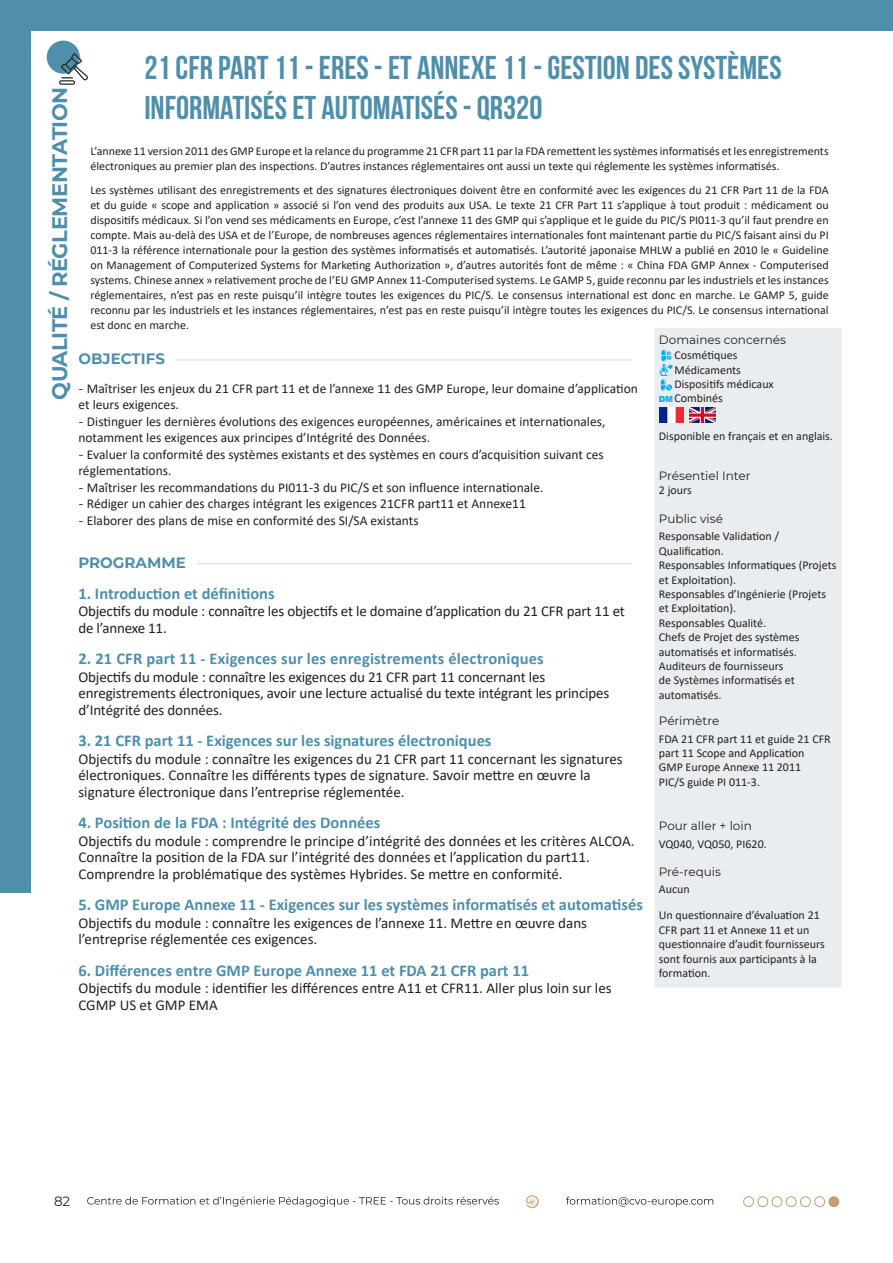
<style>
.page{position:relative;width:893px;height:1263px;background:#fff}
.page>*{position:absolute;margin:0;border:0;box-sizing:border-box;transform-origin:0 0}
.t1{font:700 33px/39.6px "Bebas Neue";color:#4f8faa}
.t2{font:700 21px "Montserrat";letter-spacing:-.02em;color:#4f8faa}
.t3{font:700 16.5px "Calibri";color:#4f8faa}
.t4{font:15px/16.5px "Calibri";color:#231f20}
.t5{font:700 15px "Montserrat";color:#4f8faa}
.t6{font:13.5px/16.5px "Calibri";color:#231f20}
.t7{font:13.5px "Montserrat";color:#231f20}
.t8{font:12px/14.4px "Calibri";color:#231f20}
.t9{font:12px "Montserrat";color:#231f20}
.s1{font-family:"Montserrat"}
.s2{font-family:"Arial";font-weight:900;font-size:8.4px;color:#00aeef}
</style>
<div class="page">
<div style="left:0;top:0;width:893px;height:31px;background:#4f8faa"></div>
<div style="left:0;top:0;width:31px;height:893px;background:#4f8faa"></div>
<div style="left:47px;top:41px;width:33px;height:33px;background:#4f8faa;border-radius:50%"></div>
<svg style="left:59px;top:53px;width:29px;height:32px"></svg>
<div style="left:743px;top:1196px;width:11px;height:11px;border:1px solid #c09f77;border-radius:50%"></div>
<div style="left:786px;top:1196px;width:10px;height:11px;border:1px solid #c09f77;border-radius:50%"></div>
<div style="left:800px;top:1196px;width:10px;height:11px;border:1px solid #c09f77;border-radius:50%"></div>
<div style="left:815px;top:1196px;width:10px;height:11px;border:1px solid #c09f77;border-radius:50%"></div>
<div style="left:829px;top:1197px;width:10px;height:9px;background:#c09f77;border-radius:50%"></div>
<div style="left:829px;top:1196px;width:10px;height:11px;border:1px solid #c09f77;border-radius:50%"></div>
<div style="left:772px;top:1196px;width:10px;height:11px;border:1px solid #c09f77;border-radius:50%"></div>
<div style="left:758px;top:1196px;width:10px;height:11px;border:1px solid #c09f77;border-radius:50%"></div>
<svg style="left:87px;top:1196px;width:412px;height:10px"></svg>
<svg style="left:526px;top:1195px;width:13px;height:13px"></svg>
<svg style="left:566px;top:1197px;width:147px;height:10px"></svg>
<hr style="left:197px;top:563px;width:435px;height:1px;background:#dcdddf">
<div style="left:655px;top:328px;width:187px;height:659px;background:#eaedef"></div>
<img style="left:660px;top:407px;width:23px;height:16px">
<img style="left:690px;top:407px;width:25px;height:16px">
<svg style="left:659px;top:350px;width:14px;height:41px"></svg>
<hr style="left:176px;top:359px;width:456px;height:1px;background:#dcdddf">
<h2 class="t2" style="left:44px;top:400px;width:314px;rotate:-90deg">QUALITÉ / RÉGLEMENTATION</h2>
<h1 class="t1" style="left:144px;top:47px;width:639px">21 CFR PART 11 - ERES - ET ANNEXE 11 - GESTION DES SYSTÈMES<br>INFORMATISÉS ET AUTOMATISÉS - QR320</h1>
<p class="t8" style="left:90px;top:143px;width:740px;line-height:15px">L’annexe 11 version 2011 des GMP Europe et la relance du programme 21 CFR part 11 par la FDA remettent les systèmes informatisés et les enregistrements électroniques au premier plan des inspections. D’autres instances réglementaires ont aussi un texte qui réglemente les systèmes informatisés.</p>
<p class="t8" style="left:90px;top:182px;width:740px;line-height:15px;text-align:justify">Les systèmes utilisant des enregistrements et des signatures électroniques doivent être en conformité avec les exigences du 21 CFR Part 11 de la FDA et du guide « scope and application » associé si l’on vend des produits aux USA. Le texte 21 CFR Part 11 s’applique à tout produit : médicament ou dispositifs médicaux. Si l’on vend ses médicaments en Europe, c’est l’annexe 11 des GMP qui s’applique et le guide du PIC/S PI011-3 qu’il faut prendre en compte. Mais au-delà des USA et de l’Europe, de nombreuses agences réglementaires internationales font maintenant partie du PIC/S faisant ainsi du PI 011-3 la référence internationale pour la gestion des systèmes informatisés et automatisés. L’autorité japonaise MHLW a publié en 2010 le « Guideline on Management of Computerized Systems for Marketing Authorization », d’autres autorités font de même : « China FDA GMP Annex - Computerised systems. Chinese annex » relativement proche de l’EU GMP Annex 11-Computerised systems. Le GAMP 5, guide reconnu par les industriels et les instances réglementaires, n’est pas en reste puisqu’il intègre toutes les exigences du PIC/S. Le consensus international est donc en marche. Le GAMP 5, guide reconnu par les industriels et les instances réglementaires, n’est pas en reste puisqu’il intègre toutes les exigences du PIC/S. Le consensus international est donc en marche.</p>
<p class="t5" style="left:78px;top:348px;width:88px">OBJECTIFS</p>
<p class="t6" style="left:78px;top:380px;width:561px"><span class="s1">-</span> Maîtriser les enjeux du 21 CFR part 11 et de l’annexe 11 des GMP Europe, leur domaine d’application et leurs exigences.</p>
<p class="t6" style="left:78px;top:413px;width:528px"><span class="s1">-</span> Distinguer les dernières évolutions des exigences européennes, américaines et internationales, notamment les exigences aux principes d’Intégrité des Données.</p>
<p class="t6" style="left:78px;top:446px;width:527px"><span class="s1">-</span> Evaluer la conformité des systèmes existants et des systèmes en cours d’acquisition suivant ces réglementations.</p>
<p class="t6" style="left:78px;top:479px;width:466px"><span class="s1">-</span> Maîtriser les recommandations du PI011-3 du PIC/S et son influence internationale.</p>
<p class="t6" style="left:78px;top:495px;width:449px"><span class="s1">-</span> Rédiger un cahier des charges intégrant les exigences 21CFR part11 et Annexe11</p>
<p class="t6" style="left:78px;top:512px;width:342px"><span class="s1">-</span> Elaborer des plans de mise en conformité des SI/SA existants</p>
<p class="t5" style="left:78px;top:552px;width:109px">PROGRAMME</p>
<h3 class="t3" style="left:78px;top:582px;width:198px">1. Introduction et définitions</h3>
<p class="t4" style="left:78px;top:603px;width:548px">Objectifs du module : connaître les objectifs et le domaine d’application du 21 CFR part 11 et de l’annexe 11.</p>
<h3 class="t3" style="left:78px;top:647px;width:467px">2. 21 CFR part 11 - Exigences sur les enregistrements électroniques</h3>
<p class="t4" style="left:78px;top:668px;width:532px">Objectifs du module : connaître les exigences du 21 CFR part 11 concernant les enregistrements électroniques, avoir une lecture actualisé du texte intégrant les principes d’Intégrité des données.</p>
<h3 class="t3" style="left:78px;top:729px;width:415px">3. 21 CFR part 11 - Exigences sur les signatures électroniques</h3>
<p class="t4" style="left:78px;top:750px;width:546px">Objectifs du module : connaître les exigences du 21 CFR part 11 concernant les signatures électroniques. Connaître les différents types de signature. Savoir mettre en œuvre la signature électronique dans l’entreprise réglementée.</p>
<h3 class="t3" style="left:78px;top:811px;width:303px">4. Position de la FDA : Intégrité des Données</h3>
<p class="t4" style="left:78px;top:832px;width:558px">Objectifs du module : comprendre le principe d’intégrité des données et les critères ALCOA.<br>Connaître la position de la FDA sur l’intégrité des données et l’application du part11.<br>Comprendre la problématique des systèmes Hybrides. Se mettre en conformité.</p>
<h3 class="t3" style="left:78px;top:893px;width:566px">5. GMP Europe Annexe 11 - Exigences sur les systèmes informatisés et automatisés</h3>
<p class="t4" style="left:78px;top:914px;width:510px">Objectifs du module : connaître les exigences de l’annexe 11. Mettre en œuvre dans l’entreprise réglementée ces exigences.</p>
<h3 class="t3" style="left:78px;top:959px;width:452px">6. Différences entre GMP Europe Annexe 11 et FDA 21 CFR part 11</h3>
<p class="t4" style="left:78px;top:980px;width:535px">Objectifs du module : identifier les différences entre A11 et CFR11. Aller plus loin sur les<br>CGMP US et GMP EMA</p>
<p class="t9" style="left:659px;top:331px;width:129px">Domaines concernés</p>
<p class="t8" style="left:674px;top:348px;width:64px">Cosmétiques</p>
<p class="t8" style="left:674px;top:362px;width:68px">Médicaments</p>
<p class="t8" style="left:674px;top:376px;width:101px">Dispositifs médicaux</p>
<p class="t8" style="left:659px;top:391px;width:66px"><span class="s2">DM</span> Combinés</p>
<p class="t8" style="left:659px;top:429px;width:176px">Disponible en français et en anglais.</p>
<p class="t9" style="left:659px;top:467px;width:93px">Présentiel Inter</p>
<p class="t8" style="left:659px;top:483px;width:34px">2 jours</p>
<p class="t9" style="left:659px;top:510px;width:66px">Public visé</p>
<p class="t8" style="left:659px;top:529px;width:179px">Responsable Validation /<br>Qualification.<br>Responsables Informatiques (Projets et Exploitation).<br>Responsables d’Ingénierie (Projets et Exploitation).<br>Responsables Qualité.<br>Chefs de Projet des systèmes automatisés et informatisés.<br>Auditeurs de fournisseurs<br>de Systèmes informatisés et automatisés.</p>
<p class="t9" style="left:659px;top:713px;width:62px">Périmètre</p>
<p class="t8" style="left:659px;top:731px;width:173px">FDA 21 CFR part 11 et guide 21 CFR part 11 Scope and Application<br>GMP Europe Annexe 11 2011<br>PIC/S guide PI 011-3.</p>
<p class="t9" style="left:659px;top:818px;width:94px">Pour aller + loin</p>
<p class="t8" style="left:659px;top:836px;width:109px">VQ040, VQ050, PI620.</p>
<p class="t9" style="left:659px;top:863px;width:64px">Pré-requis</p>
<p class="t8" style="left:659px;top:876px;width:162px;line-height:26px">Aucun<br>Un questionnaire d’évaluation 21</p>
<p class="t8" style="left:659px;top:922px;width:167px">CFR part 11 et Annexe 11 et un questionnaire d’audit fournisseurs sont fournis aux participants à la formation.</p>
<p class="t7" style="left:54px;top:1192px;width:18px">82</p>
</div>
